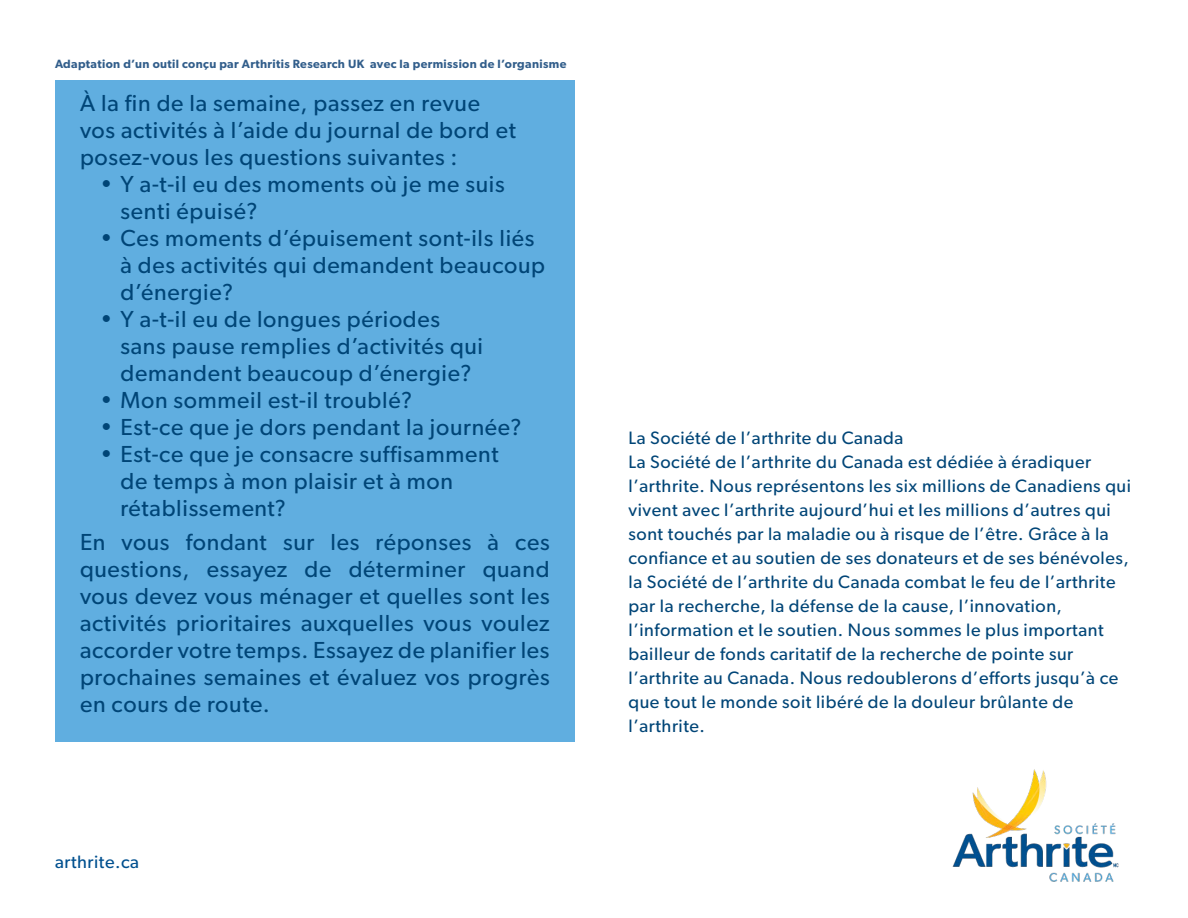
<style>
.page{position:relative;width:1188px;height:918px;background:#fff}
.page>*{position:absolute;margin:0;border:0;box-sizing:border-box;transform-origin:0 0}
.t1{font:23.25px/27px "Gibson";letter-spacing:.03em;color:#004577}
.t2{font:18px/24px "Gibson";letter-spacing:.03em;color:#004577}
.t3{font:18px "Gibson";letter-spacing:.03em;color:#00508f}
.t4{font:600 12px "Gibson";letter-spacing:.03em;color:#325e8b}
</style>
<div class="page">
<div style="left:55px;top:80px;width:520px;height:661px;background:#60aee0"></div>
<img style="left:952px;top:769px;width:167px;height:113px">
<p class="t4" style="left:55px;top:57px;width:513px">Adaptation d’un outil conçu par Arthritis Research UK avec la permission de l’organisme</p>
<p class="t1" style="left:80px;top:89px;width:438px">À la fin de la semaine, passez en revue vos activités à l’aide du journal de bord et posez-vous les questions suivantes :</p>
<p class="t1" style="left:121px;top:170px;width:386px;text-indent:-20px">• Y a-t-il eu des moments où je me suis senti épuisé?</p>
<p class="t1" style="left:121px;top:224px;width:426px;text-indent:-20px">• Ces moments d’épuisement sont-ils liés à des activités qui demandent beaucoup d’énergie?</p>
<p class="t1" style="left:121px;top:305px;width:364px;text-indent:-20px">• Y a-t-il eu de longues périodes sans pause remplies d’activités qui demandent beaucoup d’énergie?</p>
<p class="t1" style="left:100px;top:386px;width:313px">• Mon sommeil est-il troublé?</p>
<p class="t1" style="left:100px;top:413px;width:423px">• Est-ce que je dors pendant la journée?</p>
<p class="t1" style="left:121px;top:440px;width:380px;text-indent:-20px">• Est-ce que je consacre suffisamment de temps à mon plaisir et à mon rétablissement?</p>
<p class="t1" style="left:80px;top:528px;width:471px;text-align:justify">En vous fondant sur les réponses à ces questions, essayez de déterminer quand vous devez vous ménager et quelles sont les activités prioritaires auxquelles vous voulez accorder votre temps. Essayez de planifier les prochaines semaines et évaluez vos progrès en cours de route.</p>
<p class="t3" style="left:55px;top:851px;width:85px">arthrite.ca</p>
<p class="t2" style="left:629px;top:426px;width:504px">La Société de l’arthrite du Canada<br>La Société de l’arthrite du Canada est dédiée à éradiquer l’arthrite. Nous représentons les six millions de Canadiens qui vivent avec l’arthrite aujourd’hui et les millions d’autres qui sont touchés par la maladie ou à risque de l’être. Grâce à la confiance et au soutien de ses donateurs et de ses bénévoles, la Société de l’arthrite du Canada combat le feu de l’arthrite par la recherche, la défense de la cause, l’innovation, l’information et le soutien. Nous sommes le plus important bailleur de fonds caritatif de la recherche de pointe sur l’arthrite au Canada. Nous redoublerons d’efforts jusqu’à ce que tout le monde soit libéré de la douleur brûlante de l’arthrite.</p>
</div>
